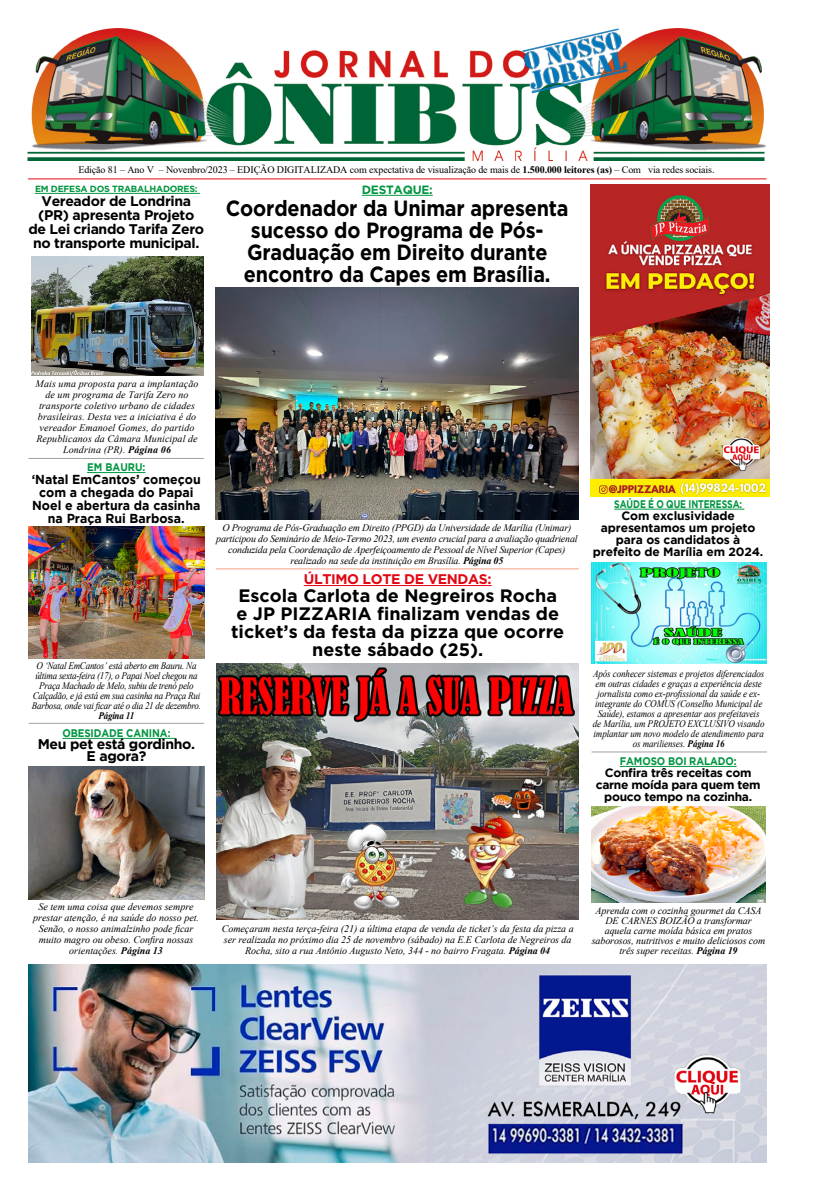
<style>
.page{position:relative;width:823px;height:1191px;background:#fff}
.page>*{position:absolute;margin:0;border:0;box-sizing:border-box;transform-origin:0 0}
.t1{font:700 22px/22px "Gotham";letter-spacing:-.01em;color:#000;text-align:center;scale:.9 1}
.t2{font:700 18px/18px "Gotham";color:#000;text-align:center}
.t3{font:700 14px/14px "Gotham";letter-spacing:-.025em;color:#000;text-align:center}
.t4{font:700 14px/12px "Gotham";letter-spacing:-.025em;color:#000;text-align:center}
.t5{font:700 14px "Gotham";letter-spacing:-.025em;color:#e30613}
.t6{font:700 13px/13px "Gotham";color:#000;text-align:center;scale:.95 1}
.t7{font:700 12px/12px "Gotham";letter-spacing:-.01em;color:#000;text-align:center}
.t8{font:700 12px "Gotham";letter-spacing:-.025em;color:#009641}
.t9{font:700 11px "Gotham";letter-spacing:-.01em;color:#009641;scale:.9 1}
.t10{font:700 11px "Gotham";letter-spacing:-.01em;color:#009641;scale:.8 1}
.t11{font:italic 10px/11px "Times New Roman";letter-spacing:-.01em;color:#000;text-align:center}
.t12{font:italic 10px/10px "Times New Roman";letter-spacing:-.01em;color:#000;text-align:center;scale:.9 1}
.t13{font:italic 10px/11px "Times New Roman";letter-spacing:.01em;color:#000;text-align:center}
.t14{font:10px "Times New Roman";letter-spacing:-.01em;color:#000}
.t15{font:italic 700 10px "Times New Roman";letter-spacing:-.025em;color:#000;scale:.9 1}
.t16{font:700 9px "Gotham";letter-spacing:-.025em;color:#009641}
.s1{font-weight:700}
</style>
<div class="page">
<img style="left:590px;top:184px;width:179px;height:312px">
<img style="left:28px;top:964px;width:737px;height:198px">
<img style="left:27px;top:28px;width:737px;height:133px">
<hr style="left:28px;top:178px;width:738px;height:1px;background:#e30613">
<hr style="left:361px;top:195px;width:71px;height:1px;background:#009641">
<img style="left:522px;top:28px;width:106px;height:65px">
<hr style="left:216px;top:568px;width:362px;height:1px;background:#f49e80">
<hr style="left:35px;top:193px;width:165px;height:1px;background:#009641">
<hr style="left:28px;top:458px;width:176px;height:1px;background:#a1a1a1">
<hr style="left:62px;top:738px;width:114px;height:1px;background:#009641">
<hr style="left:87px;top:472px;width:58px;height:1px;background:#009641">
<img style="left:673px;top:1053px;width:67px;height:63px">
<hr style="left:29px;top:723px;width:175px;height:1px;background:#a1a1a1">
<hr style="left:591px;top:751px;width:175px;height:1px;background:#a1a1a1">
<hr style="left:303px;top:585px;width:188px;height:1px;background:#e30613">
<img style="left:722px;top:437px;width:38px;height:35px">
<hr style="left:619px;top:766px;width:117px;height:1px;background:#009641">
<hr style="left:614px;top:509px;width:130px;height:1px;background:#009641">
<img style="left:31px;top:256px;width:173px;height:120px">
<img style="left:28px;top:526px;width:176px;height:132px">
<img style="left:28px;top:767px;width:177px;height:132px">
<img style="left:216px;top:663px;width:362px;height:256px">
<img style="left:591px;top:563px;width:174px;height:100px">
<img style="left:591px;top:806px;width:174px;height:96px">
<img style="left:216px;top:288px;width:362px;height:231px">
<p class="t14" style="left:78px;top:162px;width:637px">Edição 81 – Ano V – Novenbro/2023 – EDIÇÃO DIGITALIZADA com expectativa de visualização de mais de <span class="s1">1.500.000 leitores (as)</span> – Com via redes sociais.</p>
<p class="t8" style="left:361px;top:182px;width:72px">DESTAQUE:</p>
<h1 class="t1" style="left:226px;top:197px;width:382px">Coordenador da Unimar apresenta sucesso do Programa de Pós-<br>Graduação em Direito durante encontro da Capes em Brasília.</h1>
<p class="t16" style="left:35px;top:183px;width:164px">EM DEFESA DOS TRABALHADORES:</p>
<h3 class="t3" style="left:28px;top:194px;width:177px">Vereador de Londrina (PR) apresenta Projeto de Lei criando Tarifa Zero no transporte municipal.</h3>
<p class="t13" style="left:36px;top:377px;width:164px">Mais uma proposta para a implantação de um programa de Tarifa Zero no transporte coletivo urbano de cidades brasileiras. Desta vez a iniciativa é do vereador Emanoel Gomes, do partido Republicanos da Câmara Municipal de Londrina (PR). <span class="s1">Página 06</span></p>
<p class="t9" style="left:87px;top:461px;width:66px">EM BAURU:</p>
<h3 class="t6" style="left:32px;top:473px;width:179px">‘Natal EmCantos’ começou com a chegada do Papai<br>Noel e abertura da casinha na Praça Rui Barbosa.</h3>
<p class="t12" style="left:32px;top:661px;width:189px">O ‘Natal EmCantos’ está aberto em Bauru. Na última sexta-feira (17), o Papai Noel chegou na Praça Machado de Melo, subiu de trenó pelo Calçadão, e já está em sua casinha na Praça Rui Barbosa, onde vai ficar até o dia 21 de dezembro.</p>
<p class="t15" style="left:98px;top:709px;width:41px">Página 11</p>
<p class="t9" style="left:62px;top:726px;width:122px">OBESIDADE CANINA:</p>
<h3 class="t4" style="left:38px;top:737px;width:159px">Meu pet está gordinho.<br>E agora?</h3>
<p class="t11" style="left:216px;top:522px;width:362px">O Programa de Pós-Graduação em Direito (PPGD) da Universidade de Marília (Unimar) participou do Seminário de Meio-Termo 2023, um evento crucial para a avaliação quadrienal conduzida pela Coordenação de Aperfeiçoamento de Pessoal de Nível Superior (Capes) realizado na sede da instituição em Brasília. <span class="s1">Página 05</span></p>
<h3 class="t5" style="left:303px;top:570px;width:189px">ÚLTIMO LOTE DE VENDAS:</h3>
<h2 class="t2" style="left:231px;top:586px;width:334px">Escola Carlota de Negreiros Rocha e JP PIZZARIA finalizam vendas de ticket’s da festa da pizza que ocorre neste sábado (25).</h2>
<p class="t10" style="left:614px;top:497px;width:161px">SAÚDE É O QUE INTERESSA:</p>
<p class="t7" style="left:592px;top:509px;width:172px">Com exclusividade apresentamos um projeto para os candidatos à prefeito de Marília em 2024.</p>
<p class="t12" style="left:592px;top:668px;width:192px">Após conhecer sistemas e projetos diferenciados em outras cidades e graças a experiência deste jornalista como ex-profissional da saúde e ex&shy;integrante do COMUS (Conselho Municipal de Saúde), estamos a apresentar aos prefeitaveis de Marília, um PROJETO EXCLUSIVO visando implantar um novo modelo de atendimento para os marilienses. <span class="s1">Página 16</span></p>
<p class="t9" style="left:619px;top:755px;width:131px">FAMOSO BOI RALADO:</p>
<p class="t7" style="left:595px;top:766px;width:166px">Confira três receitas com carne moída para quem tem pouco tempo na cozinha.</p>
<p class="t11" style="left:33px;top:900px;width:167px">Se tem uma coisa que devemos sempre prestar atenção, é na saúde do nosso pet.<br>Senão, o nosso animalzinho pode ficar muito magro ou obeso. Confira nossas orientações. <span class="s1">Página 13</span></p>
<p class="t11" style="left:222px;top:922px;width:353px">Começaram nesta terça-feira (21) a última etapa de venda de ticket’s da festa da pizza a ser realizada no próximo dia 25 de novembro (sábado) na E.E Carlota de Negreiros da<br>Rocha, sito a rua Antônio Augusto Neto, 344 - no bairro Fragata. <span class="s1">Página 04</span></p>
<p class="t11" style="left:591px;top:905px;width:175px;line-height:10px">Aprenda com o cozinha gourmet da CASA DE CARNES BOIZÃO a transformar aquela carne moída básica em pratos saborosos, nutritivos e muito deliciosos com três super receitas. <span class="s1">Página 19</span></p>
</div>
